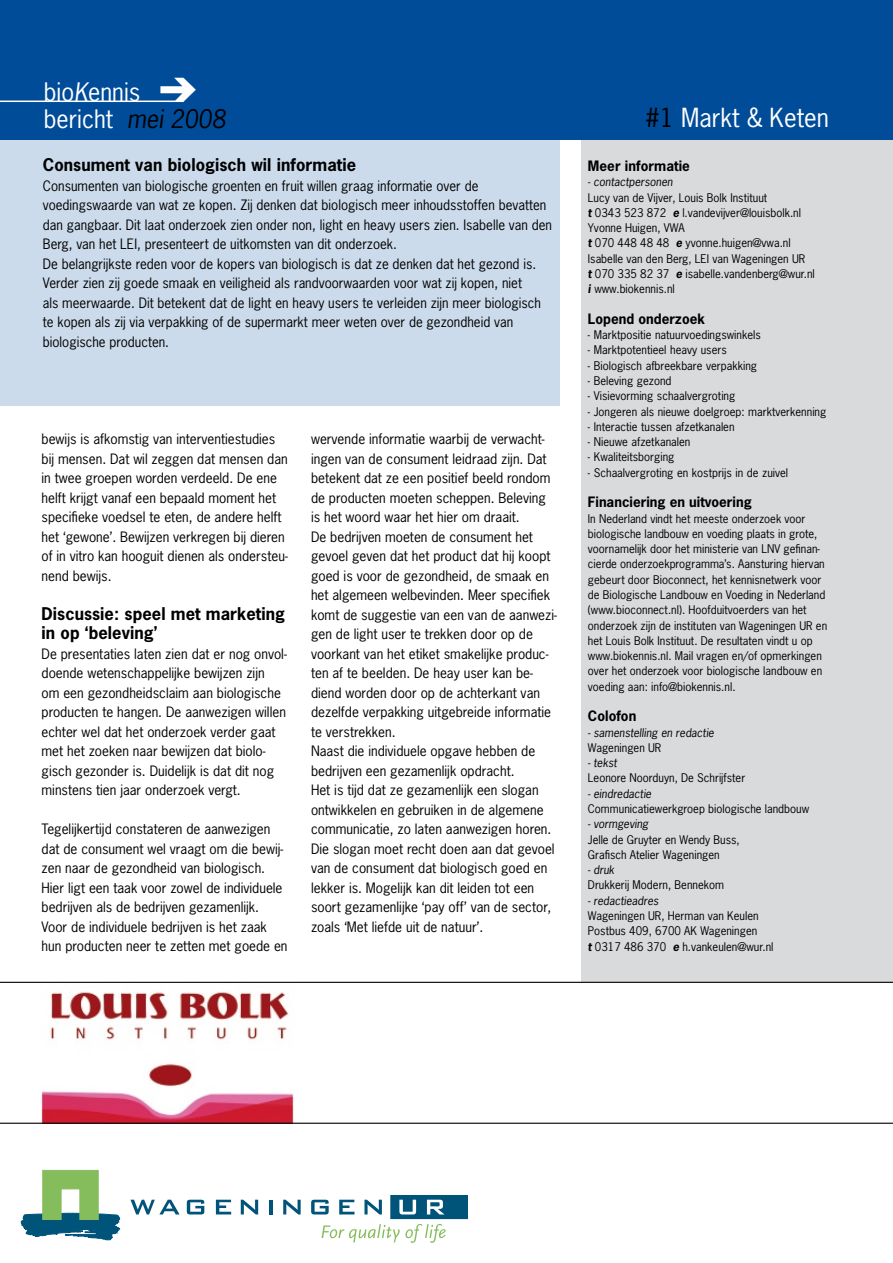
<style>
.page{position:relative;width:893px;height:1263px;background:#fff}
.page>*{position:absolute;margin:0;border:0;box-sizing:border-box;transform-origin:0 0}
.t1{font:48px "Bundesbahn Pi Three";color:#fff}
.t2{font:24.75px "News Gothic";color:#fff}
.t3{font:24px/27px "News Gothic";color:#fff}
.t4{font:700 16.5px/19.5px "News Gothic";letter-spacing:.005em;color:#000}
.t5{font:13.5px/19.5px "News Gothic";color:#000}
.t6{font:700 13.5px "News Gothic";color:#000}
.t7{font:11.25px/15.3px "News Gothic";color:#000}
.t8{font:italic 11.25px "News Gothic";color:#000}
.s1{font-style:italic}
.s2{font-style:italic;color:#000}
.s3{color:#000}
.s4{font-weight:700;font-style:italic}
</style>
<div class="page">
<div style="left:0;top:135px;width:560px;height:270px;background:#ccdbeb"></div>
<div style="left:391px;top:1195px;width:76px;height:23px;background:#00547a"></div>
<div style="left:391px;top:1195px;width:77px;height:24px;border:1px solid #00547a"></div>
<svg style="left:130px;top:1200px;width:50px;height:14px"></svg>
<svg style="left:187px;top:1200px;width:17px;height:14px"></svg>
<svg style="left:216px;top:1200px;width:15px;height:14px"></svg>
<svg style="left:241px;top:1200px;width:17px;height:14px"></svg>
<hr style="left:269px;top:1200px;width:3px;height:14px;background:#00547a">
<svg style="left:283px;top:1200px;width:18px;height:14px"></svg>
<svg style="left:311px;top:1200px;width:18px;height:14px"></svg>
<svg style="left:339px;top:1200px;width:15px;height:14px"></svg>
<svg style="left:364px;top:1200px;width:18px;height:14px"></svg>
<svg style="left:399px;top:1200px;width:17px;height:14px"></svg>
<svg style="left:427px;top:1200px;width:17px;height:14px"></svg>
<svg style="left:20px;top:1170px;width:101px;height:70px"></svg>
<svg style="left:322px;top:1224px;width:124px;height:19px"></svg>
<img style="left:40px;top:991px;width:255px;height:132px">
<div style="left:581px;top:140px;width:312px;height:842px;background:#d9dadb"></div>
<hr style="left:0;top:1123px;width:893px;height:1px;background:#000">
<div style="left:0;top:0;width:893px;height:140px;background:#004c99"></div>
<hr style="left:0;top:101px;width:184px;height:1px;background:#fff">
<hr style="left:0;top:982px;width:893px;height:1px;background:#000">
<h1 class="t1" style="left:198px;top:111px;width:40px;rotate:-180deg">z</h1>
<h3 class="t3" style="left:44px;top:78px;width:183px">bio<span class="s1">K</span>ennis<br>bericht <span class="s2">mei 2008</span></h3>
<p class="t4" style="left:43px;top:155px;width:315px">Consument van biologisch wil informatie</p>
<p class="t5" style="left:43px;top:176px;width:511px">Consumenten van biologische groenten en fruit willen graag informatie over de voedingswaarde van wat ze kopen. Zij denken dat biologisch meer inhoudsstoffen bevatten dan gangbaar. Dit laat onderzoek zien onder non, light en heavy users zien. Isabelle van den Berg, van het LEI, presenteert de uitkomsten van dit onderzoek.<br>De belangrijkste reden voor de kopers van biologisch is dat ze denken dat het gezond is.<br>Verder zien zij goede smaak en veiligheid als randvoorwaarden voor wat zij kopen, niet<br>als meerwaarde. Dit betekent dat de light en heavy users te verleiden zijn meer biologisch te kopen als zij via verpakking of de supermarkt meer weten over de gezondheid van biologische producten.</p>
<p class="t5" style="left:42px;top:429px;width:248px">bewijs is afkomstig van interventiestudies bij mensen. Dat wil zeggen dat mensen dan in twee groepen worden verdeeld. De ene helft krijgt vanaf een bepaald moment het specifieke voedsel te eten, de andere helft het ‘gewone’. Bewijzen verkregen bij dieren of in vitro kan hooguit dienen als ondersteu&shy;nend bewijs.</p>
<p class="t4" style="left:42px;top:603px;width:245px">Discussie: speel met marketing in op ‘beleving’</p>
<p class="t5" style="left:42px;top:644px;width:247px">De presentaties laten zien dat er nog onvol&shy;doende wetenschappelijke bewijzen zijn<br>om een gezondheidsclaim aan biologische producten te hangen. De aanwezigen willen echter wel dat het onderzoek verder gaat met het zoeken naar bewijzen dat biolo&shy;gisch gezonder is. Duidelijk is dat dit nog minstens tien jaar onderzoek vergt.</p>
<p class="t5" style="left:42px;top:819px;width:248px">Tegelijkertijd constateren de aanwezigen dat de consument wel vraagt om die bewij&shy;zen naar de gezondheid van biologisch.<br>Hier ligt een taak voor zowel de individuele bedrijven als de bedrijven gezamenlijk.<br>Voor de individuele bedrijven is het zaak hun producten neer te zetten met goede en</p>
<p class="t5" style="left:311px;top:429px;width:247px">wervende informatie waarbij de verwacht&shy;ingen van de consument leidraad zijn. Dat betekent dat ze een positief beeld rondom de producten moeten scheppen. Beleving is het woord waar het hier om draait.<br>De bedrijven moeten de consument het gevoel geven dat het product dat hij koopt goed is voor de gezondheid, de smaak en het algemeen welbevinden. Meer specifiek komt de suggestie van een van de aanwezi&shy;gen de light user te trekken door op de voorkant van het etiket smakelijke produc&shy;ten af te beelden. De heay user kan be&shy;diend worden door op de achterkant van dezelfde verpakking uitgebreide informatie te verstrekken.<br>Naast die individuele opgave hebben de bedrijven een gezamenlijk opdracht.<br>Het is tijd dat ze gezamenlijk een slogan ontwikkelen en gebruiken in de algemene communicatie, zo laten aanwezigen horen.<br>Die slogan moet recht doen aan dat gevoel van de consument dat biologisch goed en lekker is. Mogelijk kan dit leiden tot een soort gezamenlijke ‘pay off’ van de sector, zoals ‘Met liefde uit de natuur’.</p>
<h2 class="t2" style="left:645px;top:102px;width:185px"><span class="s3">#1</span> Markt &amp; Keten</h2>
<p class="t6" style="left:588px;top:157px;width:103px">Meer informatie</p>
<p class="t8" style="left:588px;top:175px;width:86px">- contactpersonen</p>
<p class="t7" style="left:588px;top:190px;width:228px">Lucy van de Vijver, Louis Bolk Instituut<br><span class="s4">t</span> 0343 523 872 <span class="s4">e</span> l.vandevijver@louisbolk.nl Yvonne Huigen, VWA<br><span class="s4">t</span> 070 448 48 48 <span class="s4">e</span> yvonne.huigen@vwa.nl Isabelle van den Berg, LEI van Wageningen UR<br><span class="s4">t</span> 070 335 82 37 <span class="s4">e</span> isabelle.vandenberg@wur.nl <span class="s4">i</span> www.biokennis.nl</p>
<p class="t6" style="left:588px;top:310px;width:118px">Lopend onderzoek</p>
<p class="t7" style="left:588px;top:327px;width:174px">- Marktpositie natuurvoedingswinkels</p>
<p class="t7" style="left:588px;top:342px;width:140px">- Marktpotentieel heavy users</p>
<p class="t7" style="left:588px;top:358px;width:171px">- Biologisch afbreekbare verpakking</p>
<p class="t7" style="left:588px;top:373px;width:85px">- Beleving gezond</p>
<p class="t7" style="left:588px;top:388px;width:149px">- Visievorming schaalvergroting</p>
<p class="t7" style="left:588px;top:404px;width:240px">- Jongeren als nieuwe doelgroep: marktverkenning</p>
<p class="t7" style="left:588px;top:419px;width:148px">- Interactie tussen afzetkanalen</p>
<p class="t7" style="left:588px;top:434px;width:104px">- Nieuwe afzetkanalen</p>
<p class="t7" style="left:588px;top:449px;width:88px">- Kwaliteitsborging</p>
<p class="t7" style="left:588px;top:465px;width:202px">- Schaalvergroting en kostprijs in de zuivel</p>
<p class="t6" style="left:588px;top:493px;width:165px">Financiering en uitvoering</p>
<p class="t7" style="left:588px;top:511px;width:241px">In Nederland vindt het meeste onderzoek voor biologische landbouw en voeding plaats in grote, voornamelijk door het ministerie van LNV gefinan&shy;cierde onder-zoek-programma’s. Aansturing hiervan gebeurt door Bioconnect, het kennis-netwerk voor de Biologische Landbouw en Voeding in Nederland (www.bioconnect.nl). Hoofduitvoerders van het onderzoek zijn de instituten van Wageningen UR en het Louis Bolk Instituut. De resultaten vindt u op www.biokennis.nl. Mail vragen en/of opmer-kingen over het onder-zoek voor biologische landbouw en voeding aan: info@biokennis.nl.</p>
<p class="t6" style="left:588px;top:707px;width:50px">Colofon</p>
<p class="t8" style="left:588px;top:725px;width:128px">- samenstelling en redactie</p>
<p class="t7" style="left:588px;top:740px;width:75px">Wageningen UR</p>
<p class="t8" style="left:588px;top:756px;width:30px">- tekst</p>
<p class="t7" style="left:588px;top:770px;width:159px">Leonore Noorduyn, De Schrijfster</p>
<p class="t8" style="left:588px;top:786px;width:65px">- eindredactie</p>
<p class="t7" style="left:588px;top:801px;width:223px">Communicatiewerkgroep biologische landbouw</p>
<p class="t8" style="left:588px;top:817px;width:62px">- vormgeving</p>
<p class="t7" style="left:588px;top:832px;width:153px">Jelle de Gruyter en Wendy Buss,<br>Grafisch Atelier Wageningen</p>
<p class="t8" style="left:588px;top:863px;width:28px">- druk</p>
<p class="t7" style="left:588px;top:877px;width:138px">Drukkerij Modern, Bennekom</p>
<p class="t8" style="left:588px;top:893px;width:72px">- redactieadres</p>
<p class="t7" style="left:588px;top:908px;width:187px">Wageningen UR, Herman van Keulen<br>Postbus 409, 6700 AK Wageningen<br><span class="s4">t</span> 0317 486 370 <span class="s4">e</span> h.vankeulen@wur.nl</p>
</div>
